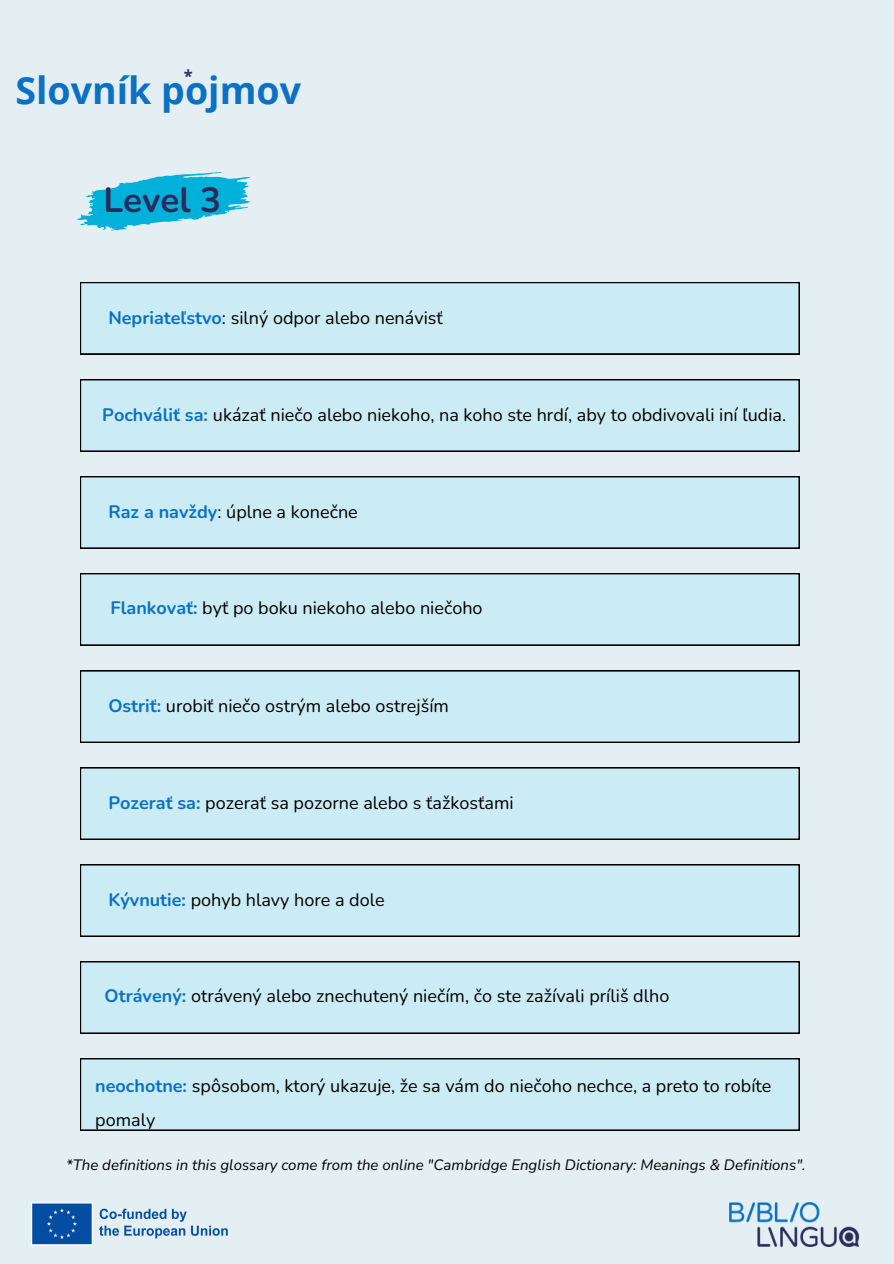
<style>
.page{position:relative;width:894px;height:1264px;background:#fff}
.page>*{position:absolute;margin:0;border:0;box-sizing:border-box;transform-origin:0 0}
.t1{font:700 37.5px "Open Sans";color:#0c71c3}
.t2{font:700 34.95px "Nunito";color:#2a2b5c}
.t3{font:18px/33.8px "Nunito";color:#000}
.t4{font:700 16.5px "Open Sans";color:#2a2b5c}
.t5{font:italic 15px "Nunito";color:#000}
.s1{font-weight:700;color:#0c71c3}
</style>
<div class="page">
<div style="left:0;top:0;width:893px;height:1263px;background:#e4eff4"></div>
<svg style="left:76px;top:172px;width:174px;height:58px"></svg>
<img style="left:729px;top:1202px;width:128px;height:44px">
<img style="left:31px;top:1202px;width:197px;height:43px">
<div style="left:80px;top:282px;width:719px;height:72px;background:#cbecf4"></div>
<div style="left:80px;top:379px;width:719px;height:72px;background:#cbecf4"></div>
<div style="left:80px;top:476px;width:719px;height:72px;background:#cbecf4"></div>
<div style="left:80px;top:573px;width:719px;height:72px;background:#cbecf4"></div>
<div style="left:80px;top:670px;width:719px;height:72px;background:#cbecf4"></div>
<div style="left:80px;top:767px;width:719px;height:72px;background:#cbecf4"></div>
<div style="left:80px;top:864px;width:719px;height:72px;background:#cbecf4"></div>
<div style="left:80px;top:961px;width:719px;height:72px;background:#cbecf4"></div>
<div style="left:80px;top:1058px;width:719px;height:72px;background:#cbecf4"></div>
<p class="t4" style="left:184px;top:65px;width:10px">*</p>
<h1 class="t1" style="left:15px;top:64px;width:287px">Slovník pojmov</h1>
<p class="t2" style="left:104px;top:176px;width:119px">Level 3</p>
<h2 class="t3" style="left:108px;top:301px;width:336px"><span class="s1">Nepriateľstvo</span>: silný odpor alebo nenávisť</h2>
<h2 class="t3" style="left:102px;top:398px;width:685px"><span class="s1">Pochváliť sa:</span> ukázať niečo alebo niekoho, na koho ste hrdí, aby to obdivovali iní ľudia.</h2>
<h2 class="t3" style="left:108px;top:495px;width:251px"><span class="s1">Raz a navždy</span>: úplne a konečne</h2>
<h2 class="t3" style="left:111px;top:591px;width:373px"><span class="s1">Flankovať:</span> byť po boku niekoho alebo niečoho</h2>
<h2 class="t3" style="left:108px;top:689px;width:342px"><span class="s1">Ostriť:</span> urobiť niečo ostrým alebo ostrejším</h2>
<h2 class="t3" style="left:108px;top:786px;width:406px"><span class="s1">Pozerať sa:</span> pozerať sa pozorne alebo s ťažkosťami</h2>
<h2 class="t3" style="left:108px;top:883px;width:278px"><span class="s1">Kývnutie:</span> pohyb hlavy hore a dole</h2>
<h2 class="t3" style="left:105px;top:979px;width:566px"><span class="s1">Otrávený:</span> otrávený alebo znechutený niečím, čo ste zažívali príliš dlho</h2>
<h2 class="t3" style="left:95px;top:1068px;width:677px"><span class="s1">neochotne:</span> spôsobom, ktorý ukazuje, že sa vám do niečoho nechce, a preto to robíte pomaly</h2>
<p class="t5" style="left:66px;top:1154px;width:740px">*The definitions in this glossary come from the online "Cambridge English Dictionary: Meanings &amp; Definitions".</p>
</div>
